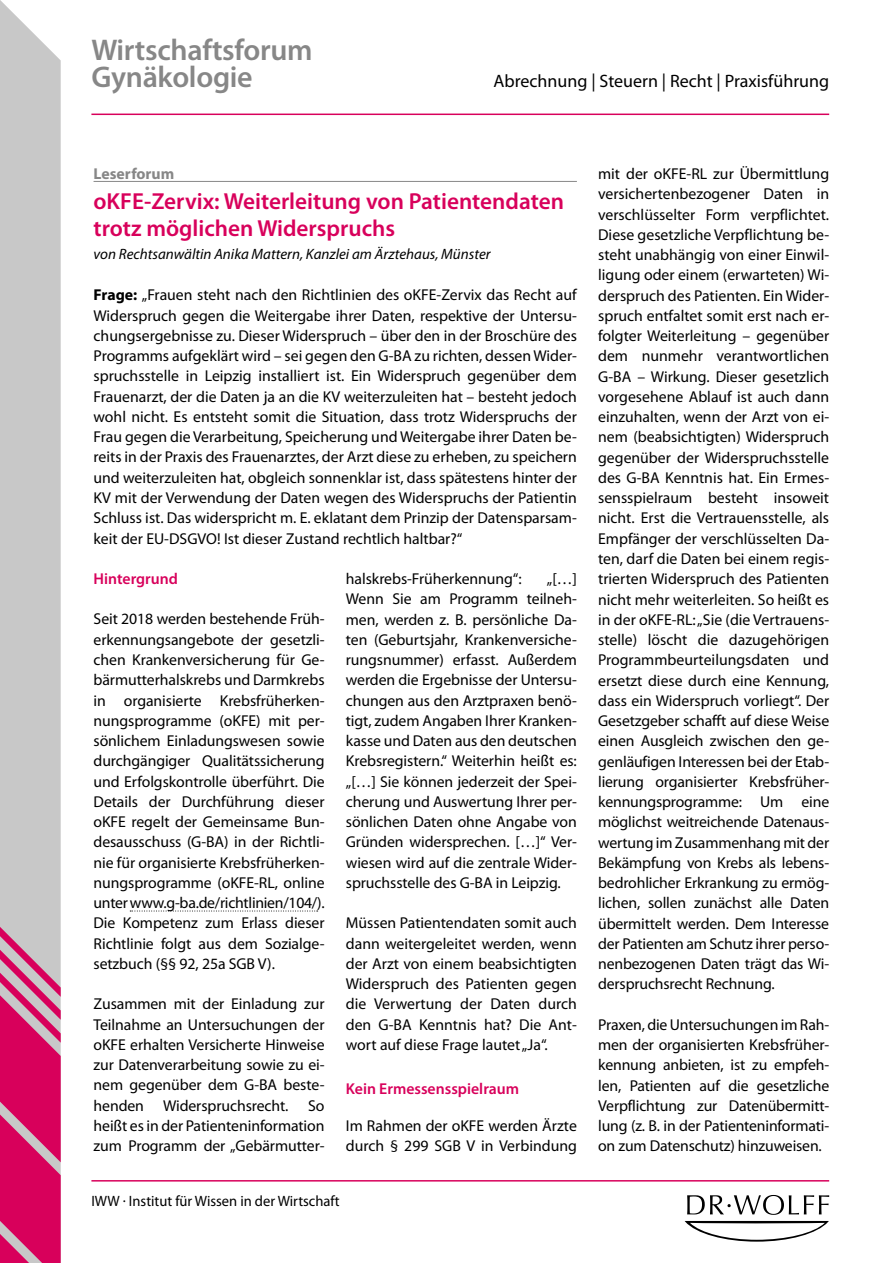
<style>
.page{position:relative;width:893px;height:1263px;background:#fff}
.page>*{position:absolute;margin:0;border:0;box-sizing:border-box;transform-origin:0 0}
.t1{font:600 30px/27px "Myriad Pro";letter-spacing:-.01em;color:#878787}
.t2{font:600 23.25px/27px "Myriad Pro";color:#d8005b}
.t3{font:18px "Myriad Pro";color:#000}
.t4{font:15.75px/20.2px "Myriad Pro";letter-spacing:-.005em;color:#000;text-align:justify}
.t5{font:600 15.75px "Myriad Pro";color:#d8005b}
.t6{font:700 15.75px "Myriad Pro";color:#878787}
.t7{font:italic 15px "Myriad Pro";color:#000}
.t8{font:15px "Myriad Pro";color:#000}
.s1{font-weight:700}
</style>
<div class="page">
<hr style="left:91px;top:1180px;width:738px;height:1px;background:#d8005b">
<svg style="left:687px;top:1195px;width:142px;height:20px"></svg>
<svg style="left:685px;top:1221px;width:144px;height:20px"></svg>
<hr style="left:91px;top:114px;width:738px;height:1px;background:#d8005b">
<div style="left:0;top:0;width:61px;height:927px;background:#c8c8c8"></div>
<svg style="left:0;top:927px;width:61px;height:336px;background:#d33779"></svg>
<hr style="left:94px;top:181px;width:483px;height:1px;background:#878787">
<svg style="left:130px;top:911px;width:188px;height:1px"></svg>
<h1 class="t1" style="left:91px;top:37px;width:223px">Wirtschaftsforum<br>Gynäkologie</h1>
<p class="t3" style="left:494px;top:71px;width:337px">Abrechnung | Steuern | Recht | Praxisführung</p>
<p class="t6" style="left:94px;top:165px;width:82px">Leserforum</p>
<h2 class="t2" style="left:94px;top:188px;width:472px">oKFE-Zervix: Weiterleitung von Patientendaten trotz möglichen Widerspruchs</h2>
<p class="t7" style="left:94px;top:246px;width:399px">von Rechtsanwältin Anika Mattern, Kanzlei am Ärztehaus, Münster</p>
<p class="t4" style="left:94px;top:285px;width:485px"><span class="s1">Frage:</span> „Frauen steht nach den Richtlinien des oKFE-Zervix das Recht auf Widerspruch gegen die Weitergabe ihrer Daten, respektive der Untersu&shy;chungsergebnisse zu. Dieser Widerspruch – über den in der Broschüre des Programms aufgeklärt wird – sei gegen den G-BA zu richten, dessen Wider&shy;spruchsstelle in Leipzig installiert ist. Ein Widerspruch gegenüber dem Frauenarzt, der die Daten ja an die KV weiterzuleiten hat – besteht jedoch wohl nicht. Es entsteht somit die Situation, dass trotz Widerspruchs der Frau gegen die Verarbeitung, Speicherung und Weitergabe ihrer Daten be&shy;reits in der Praxis des Frauenarztes, der Arzt diese zu erheben, zu speichern und weiterzuleiten hat, obgleich sonnenklar ist, dass spätestens hinter der KV mit der Verwendung der Daten wegen des Widerspruchs der Patientin Schluss ist. Das widerspricht m. E. eklatant dem Prinzip der Datensparsam&shy;keit der EU-DSGVO! Ist dieser Zustand rechtlich haltbar?“</p>
<p class="t5" style="left:94px;top:570px;width:86px">Hintergrund</p>
<p class="t4" style="left:94px;top:609px;width:233px">Seit 2018 werden bestehende Früh&shy;erkennungsangebote der gesetzli&shy;chen Krankenversicherung für Ge&shy;bärmutterhalskrebs und Darmkrebs in organisierte Krebsfrüherken&shy;nungsprogramme (oKFE) mit per&shy;sönlichem Einladungswesen sowie durchgängiger Qualitätssicherung und Erfolgskontrolle überführt. Die Details der Durchführung dieser oKFE regelt der Gemeinsame Bun&shy;desausschuss (G-BA) in der Richtli&shy;nie für organisierte Krebsfrüherken&shy;nungsprogramme (oKFE-RL, online unter www.g-ba.de/richtlinien/104/).<br>Die Kompetenz zum Erlass dieser Richtlinie folgt aus dem Sozialge&shy;setzbuch (§§ 92, 25a SGB V).</p>
<p class="t4" style="left:94px;top:994px;width:233px">Zusammen mit der Einladung zur Teilnahme an Untersuchungen der oKFE erhalten Versicherte Hinweise zur Datenverarbeitung sowie zu ei&shy;nem gegenüber dem G-BA beste&shy;henden Widerspruchsrecht. So heißt es in der Patienteninformation zum Programm der „Gebärmutter-</p>
<p class="t4" style="left:346px;top:569px;width:177px">halskrebs-Früherkennung“:</p>
<p class="t4" style="left:346px;top:569px;width:233px;text-indent:201px">„[…] Wenn Sie am Programm teilneh&shy;men, werden z. B. persönliche Da&shy;ten (Geburtsjahr, Krankenversiche&shy;rungsnummer) erfasst. Außerdem werden die Ergebnisse der Untersu&shy;chungen aus den Arztpraxen benö&shy;tigt, zudem Angaben Ihrer Kranken&shy;kasse und Daten aus den deutschen Krebsregistern.“ Weiterhin heißt es: „[…] Sie können jederzeit der Spei&shy;cherung und Auswertung Ihrer per&shy;sönlichen Daten ohne Angabe von Gründen widersprechen. […]“ Ver&shy;wiesen wird auf die zentrale Wider&shy;spruchsstelle des G-BA in Leipzig.</p>
<p class="t4" style="left:346px;top:913px;width:233px">Müssen Patientendaten somit auch dann weitergeleitet werden, wenn der Arzt von einem beabsichtigten Widerspruch des Patienten gegen die Verwertung der Daten durch den G-BA Kenntnis hat? Die Ant&shy;wort auf diese Frage lautet „Ja“.</p>
<p class="t5" style="left:346px;top:1079px;width:175px">Kein Ermessensspielraum</p>
<p class="t4" style="left:346px;top:1116px;width:233px">Im Rahmen der oKFE werden Ärzte durch § 299 SGB V in Verbindung</p>
<p class="t8" style="left:91px;top:1193px;width:250px">IWW . Institut für Wissen in der Wirtschaft</p>
<p class="t4" style="left:598px;top:164px;width:233px">mit der oKFE-RL zur Übermittlung versichertenbezogener Daten in verschlüsselter Form verpflichtet.<br>Diese gesetzliche Verpflichtung be&shy;steht unabhängig von einer Einwil&shy;ligung oder einem (erwarteten) Wi&shy;derspruch des Patienten. Ein Wider&shy;spruch entfaltet somit erst nach er&shy;folgter Weiterleitung – gegenüber dem nunmehr verantwortlichen G-BA – Wirkung. Dieser gesetzlich vorgesehene Ablauf ist auch dann einzuhalten, wenn der Arzt von ei&shy;nem (beabsichtigten) Widerspruch gegenüber der Widerspruchsstelle des G-BA Kenntnis hat. Ein Ermes&shy;sensspielraum besteht insoweit nicht. Erst die Vertrauensstelle, als Empfänger der verschlüsselten Da&shy;ten, darf die Daten bei einem regis&shy;trierten Widerspruch des Patienten nicht mehr weiterleiten. So heißt es in der oKFE-RL: „Sie (die Vertrauens&shy;stelle) löscht die dazugehörigen Programmbeurteilungsdaten und ersetzt diese durch eine Kennung, dass ein Widerspruch vorliegt“. Der Gesetzgeber schafft auf diese Weise einen Ausgleich zwischen den ge&shy;genläufigen Interessen bei der Etab&shy;lierung organisierter Krebsfrüher&shy;kennungsprogramme: Um eine möglichst weitreichende Datenaus&shy;wertung im Zusammenhang mit der Bekämpfung von Krebs als lebens&shy;bedrohlicher Erkrankung zu ermög&shy;lichen, sollen zunächst alle Daten übermittelt werden. Dem Interesse der Patienten am Schutz ihrer perso&shy;nenbezogenen Daten trägt das Wi&shy;derspruchsrecht Rechnung.</p>
<p class="t4" style="left:598px;top:1015px;width:233px">Praxen, die Untersuchungen im Rah&shy;men der organisierten Krebsfrüher&shy;kennung anbieten, ist zu empfeh&shy;len, Patienten auf die gesetzliche Verpflichtung zur Datenübermitt&shy;lung (z. B. in der Patienteninformati&shy;on zum Datenschutz) hinzuweisen.</p>
</div>
